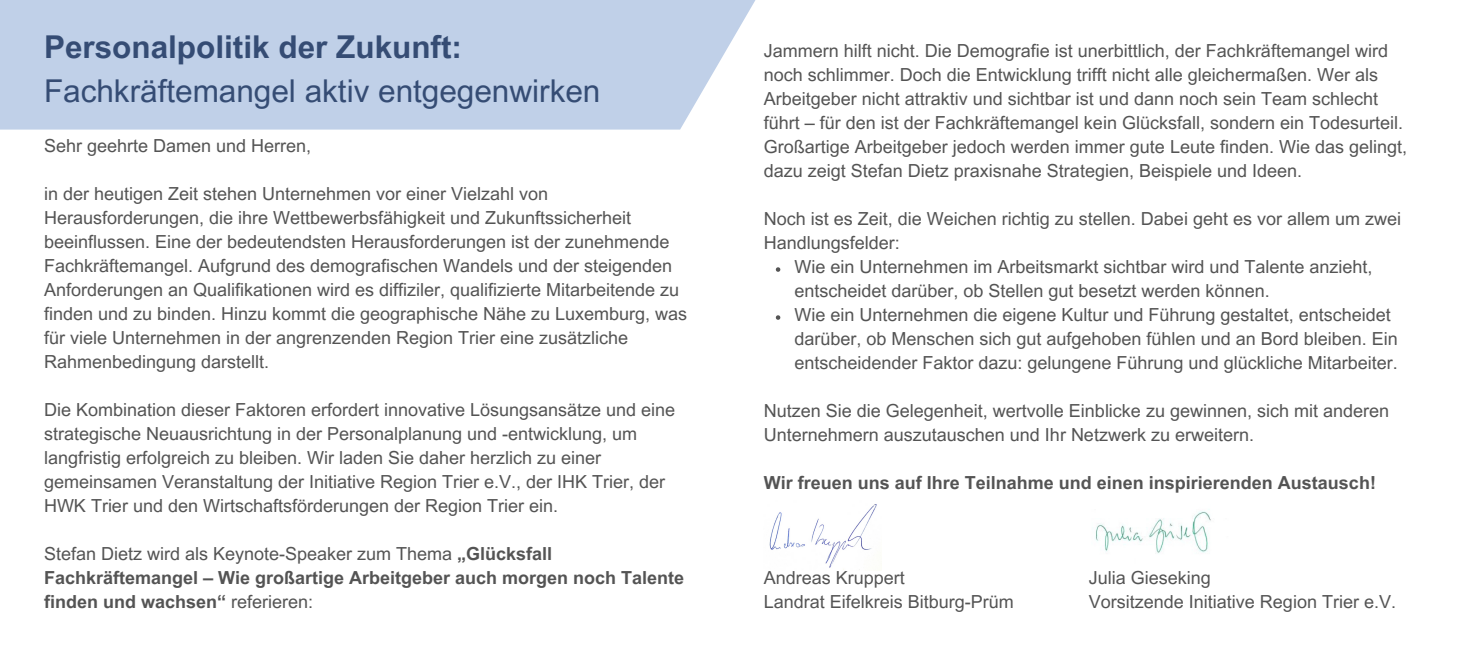
<style>
.page{position:relative;width:1458px;height:648px;background:#fff}
.page>*{position:absolute;margin:0;border:0;box-sizing:border-box;transform-origin:0 0}
.t1{font:31.5px/43.9px "Arial MT Pro";color:#354c74}
.t2{font:18px/24.1px "Arial MT Pro";color:#545454}
.t3{font:700 18px/24.1px "Arial MT Pro";color:#545454}
.s1{font-weight:700}
.s2{font-weight:400}
</style>
<div class="page">
<div style="left:0;top:0;width:756px;height:130px;background:#c0d0e8"></div>
<img style="left:769px;top:504px;width:108px;height:66px">
<img style="left:1095px;top:511px;width:116px;height:43px">
<svg style="left:776px;top:267px;width:4px;height:5px"></svg>
<svg style="left:776px;top:315px;width:4px;height:5px"></svg>
<h2 class="t1" style="left:44px;top:29px;width:558px"><span class="s1">Personalpolitik der Zukunft:<br></span>Fachkräftemangel aktiv entgegenwirken</h2>
<p class="t2" style="left:764px;top:41px;width:645px">Jammern hilft nicht. Die Demografie ist unerbittlich, der Fachkräftemangel wird noch schlimmer. Doch die Entwicklung trifft nicht alle gleichermaßen. Wer als Arbeitgeber nicht attraktiv und sichtbar ist und dann noch sein Team schlecht führt – für den ist der Fachkräftemangel kein Glücksfall, sondern ein Todesurteil.<br>Großartige Arbeitgeber jedoch werden immer gute Leute finden. Wie das gelingt, dazu zeigt Stefan Dietz praxisnahe Strategien, Beispiele und Ideen.</p>
<p class="t2" style="left:764px;top:209px;width:639px">Noch ist es Zeit, die Weichen richtig zu stellen. Dabei geht es vor allem um zwei<br>Handlungsfelder:</p>
<p class="t2" style="left:794px;top:257px;width:580px">Wie ein Unternehmen im Arbeitsmarkt sichtbar wird und Talente anzieht, entscheidet darüber, ob Stellen gut besetzt werden können.</p>
<p class="t2" style="left:794px;top:305px;width:605px">Wie ein Unternehmen die eigene Kultur und Führung gestaltet, entscheidet darüber, ob Menschen sich gut aufgehoben fühlen und an Bord bleiben. Ein entscheidender Faktor dazu: gelungene Führung und glückliche Mitarbeiter.</p>
<p class="t2" style="left:764px;top:401px;width:627px">Nutzen Sie die Gelegenheit, wertvolle Einblicke zu gewinnen, sich mit anderen<br>Unternehmern auszutauschen und Ihr Netzwerk zu erweitern.</p>
<p class="t3" style="left:764px;top:473px;width:614px">Wir freuen uns auf Ihre Teilnahme und einen inspirierenden Austausch!</p>
<p class="t2" style="left:44px;top:136px;width:269px">Sehr geehrte Damen und Herren,</p>
<p class="t2" style="left:44px;top:184px;width:645px">in der heutigen Zeit stehen Unternehmen vor einer Vielzahl von Herausforderungen, die ihre Wettbewerbsfähigkeit und Zukunftssicherheit beeinflussen. Eine der bedeutendsten Herausforderungen ist der zunehmende Fachkräftemangel. Aufgrund des demografischen Wandels und der steigenden Anforderungen an Qualifikationen wird es diffiziler, qualifizierte Mitarbeitende zu finden und zu binden. Hinzu kommt die geographische Nähe zu Luxemburg, was für viele Unternehmen in der angrenzenden Region Trier eine zusätzliche Rahmenbedingung darstellt.</p>
<p class="t2" style="left:44px;top:400px;width:633px">Die Kombination dieser Faktoren erfordert innovative Lösungsansätze und eine strategische Neuausrichtung in der Personalplanung und -entwicklung, um langfristig erfolgreich zu bleiben. Wir laden Sie daher herzlich zu einer gemeinsamen Veranstaltung der Initiative Region Trier e.V., der IHK Trier, der HWK Trier und den Wirtschaftsförderungen der Region Trier ein.</p>
<p class="t3" style="left:44px;top:544px;width:642px"><span class="s2">Stefan Dietz wird als Keynote-Speaker zum Thema</span> „Glücksfall<br>Fachkräftemangel – Wie großartige Arbeitgeber auch morgen noch Talente finden und wachsen“ <span class="s2">referieren:</span></p>
<p class="t2" style="left:1089px;top:568px;width:124px">Julia Gieseking</p>
<p class="t2" style="left:1089px;top:592px;width:309px">Vorsitzende Initiative Region Trier e.V.</p>
<p class="t2" style="left:764px;top:568px;width:143px">Andreas Kruppert</p>
<p class="t2" style="left:764px;top:592px;width:252px">Landrat Eifelkreis Bitburg-Prüm</p>
</div>
